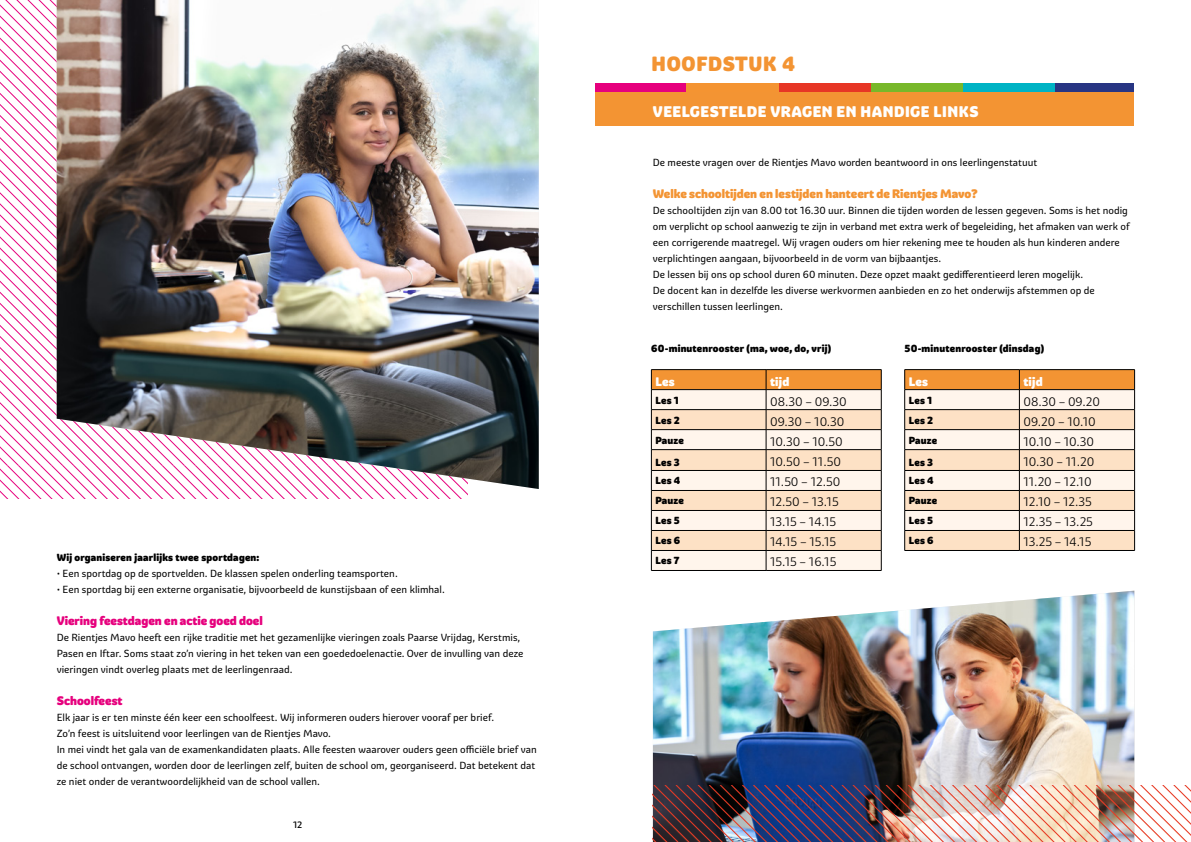
<style>
.page{position:relative;width:1191px;height:842px;background:#fff}
.page>*{position:absolute;margin:0;border:0;box-sizing:border-box;transform-origin:0 0}
.t1{font:900 20px "Graviola Soft";letter-spacing:.035em;color:#f39433}
.t2{font:900 15px "Graviola Soft";letter-spacing:.035em;color:#fff}
.t3{font:12px "Graviola Soft";color:#000}
.t4{font:900 12px "Graviola Soft";color:#f39433}
.t5{font:900 12px "Graviola Soft";color:#e6007d}
.t6{font:900 12px "Graviola Soft";letter-spacing:.02em;color:#fff}
.t7{font:10px/16px "Graviola";color:#000}
.t8{font:900 10px "Graviola Soft";letter-spacing:.02em;color:#000}
.t9{font:500 9px "Graviola Soft";color:#000}
</style>
<div class="page">
<svg style="left:0;top:0;width:468px;height:499px"></svg>
<div style="left:595px;top:92px;width:539px;height:34px;background:#f39433"></div>
<div style="left:595px;top:84px;width:91px;height:8px;background:#e6007d"></div>
<div style="left:1054px;top:84px;width:80px;height:8px;background:#283583"></div>
<div style="left:962px;top:84px;width:92px;height:8px;background:#00b3c4"></div>
<div style="left:870px;top:84px;width:92px;height:8px;background:#78b82a"></div>
<div style="left:778px;top:84px;width:92px;height:8px;background:#e73625"></div>
<div style="left:686px;top:84px;width:92px;height:8px;background:#f49432"></div>
<hr style="left:651px;top:369px;width:115px;height:1px;background:#000">
<hr style="left:766px;top:369px;width:115px;height:1px;background:#000">
<svg style="left:651px;top:370px;width:231px;height:200px;background:#e7cfb8"></svg>
<hr style="left:651px;top:570px;width:115px;height:1px;background:#000">
<hr style="left:766px;top:570px;width:115px;height:1px;background:#000">
<hr style="left:904px;top:369px;width:115px;height:1px;background:#000">
<hr style="left:1019px;top:369px;width:115px;height:1px;background:#000">
<svg style="left:904px;top:370px;width:231px;height:180px;background:#eed4bb"></svg>
<hr style="left:904px;top:550px;width:115px;height:1px;background:#000">
<hr style="left:1019px;top:550px;width:115px;height:1px;background:#000">
<img style="left:57px;top:0;width:482px;height:489px">
<img style="left:653px;top:591px;width:481px;height:194px">
<img style="left:653px;top:785px;width:538px;height:57px">
<p class="t8" style="left:57px;top:551px;width:204px">Wij organiseren jaarlijks twee sportdagen:</p>
<p class="t7" style="left:57px;top:566px;width:342px">• Een sportdag op de sportvelden. De klassen spelen onderling teamsporten.</p>
<p class="t7" style="left:57px;top:582px;width:390px">• Een sportdag bij een externe organisatie, bijvoorbeeld de kunstijsbaan of een klimhal.</p>
<p class="t5" style="left:57px;top:613px;width:208px">Viering feestdagen en actie goed doel</p>
<p class="t7" style="left:57px;top:630px;width:468px">De Rientjes Mavo heeft een rijke traditie met het gezamenlijke vieringen zoals Paarse Vrijdag, Kerstmis,<br>Pasen en Iftar. Soms staat zo’n viering in het teken van een goededoelenactie. Over de invulling van deze vieringen vindt overleg plaats met de leerlingenraad.</p>
<p class="t5" style="left:57px;top:693px;width:67px">Schoolfeest</p>
<p class="t7" style="left:57px;top:710px;width:482px">Elk jaar is er ten minste één keer een schoolfeest. Wij informeren ouders hierover vooraf per brief.<br>Zo’n feest is uitsluitend voor leerlingen van de Rientjes Mavo.<br>In mei vindt het gala van de examenkandidaten plaats. Alle feesten waarover ouders geen officiële brief van de school ontvangen, worden door de leerlingen zelf, buiten de school om, georganiseerd. Dat betekent dat ze niet onder de verantwoordelijkheid van de school vallen.</p>
<p class="t9" style="left:293px;top:819px;width:11px">12</p>
<h1 class="t1" style="left:651px;top:51px;width:145px">HOOFDSTUK 4</h1>
<h2 class="t2" style="left:653px;top:101px;width:327px">VEELGESTELDE VRAGEN EN HANDIGE LINKS</h2>
<p class="t7" style="left:653px;top:154px;width:386px">De meeste vragen over de Rientjes Mavo worden beantwoord in ons leerlingenstatuut</p>
<p class="t4" style="left:653px;top:186px;width:326px">Welke schooltijden en lestijden hanteert de Rientjes Mavo?</p>
<p class="t7" style="left:653px;top:202px;width:478px">De schooltijden zijn van 8.00 tot 16.30 uur. Binnen die tijden worden de lessen gegeven. Soms is het nodig om verplicht op school aanwezig te zijn in verband met extra werk of begeleiding, het afmaken van werk of een corrigerende maatregel. Wij vragen ouders om hier rekening mee te houden als hun kinderen andere verplichtingen aangaan, bijvoorbeeld in de vorm van bijbaantjes.<br>De lessen bij ons op school duren 60 minuten. Deze opzet maakt gedifferentieerd leren mogelijk.<br>De docent kan in dezelfde les diverse werkvormen aanbieden en zo het onderwijs afstemmen op de verschillen tussen leerlingen.</p>
<p class="t8" style="left:651px;top:341px;width:181px">60-minutenrooster (ma, woe, do, vrij)</p>
<p class="t6" style="left:655px;top:373px;width:21px">Les</p>
<p class="t6" style="left:770px;top:373px;width:21px">tijd</p>
<p class="t8" style="left:655px;top:393px;width:25px">Les 1</p>
<p class="t3" style="left:770px;top:394px;width:78px">08.30 – 09.30</p>
<p class="t8" style="left:655px;top:413px;width:26px">Les 2</p>
<p class="t3" style="left:770px;top:414px;width:76px">09.30 – 10.30</p>
<p class="t8" style="left:655px;top:433px;width:30px">Pauze</p>
<p class="t3" style="left:770px;top:434px;width:74px">10.30 – 10.50</p>
<p class="t8" style="left:655px;top:455px;width:26px">Les 3</p>
<p class="t3" style="left:770px;top:454px;width:72px">10.50 – 11.50</p>
<p class="t8" style="left:655px;top:474px;width:26px">Les 4</p>
<p class="t3" style="left:770px;top:475px;width:72px">11.50 – 12.50</p>
<p class="t8" style="left:655px;top:494px;width:30px">Pauze</p>
<p class="t3" style="left:770px;top:495px;width:70px">12.50 – 13.15</p>
<p class="t8" style="left:655px;top:514px;width:26px">Les 5</p>
<p class="t3" style="left:770px;top:515px;width:68px">13.15 – 14.15</p>
<p class="t8" style="left:655px;top:534px;width:26px">Les 6</p>
<p class="t3" style="left:770px;top:535px;width:68px">14.15 – 15.15</p>
<p class="t8" style="left:655px;top:554px;width:26px">Les 7</p>
<p class="t3" style="left:770px;top:555px;width:68px">15.15 – 16.15</p>
<p class="t8" style="left:904px;top:341px;width:141px">50-minutenrooster (dinsdag)</p>
<p class="t6" style="left:908px;top:373px;width:21px">Les</p>
<p class="t6" style="left:1023px;top:373px;width:21px">tijd</p>
<p class="t8" style="left:908px;top:393px;width:25px">Les 1</p>
<p class="t3" style="left:1023px;top:394px;width:78px">08.30 – 09.20</p>
<p class="t8" style="left:908px;top:413px;width:26px">Les 2</p>
<p class="t3" style="left:1023px;top:414px;width:74px">09.20 – 10.10</p>
<p class="t8" style="left:908px;top:433px;width:30px">Pauze</p>
<p class="t3" style="left:1023px;top:434px;width:72px">10.10 – 10.30</p>
<p class="t8" style="left:908px;top:455px;width:26px">Les 3</p>
<p class="t3" style="left:1023px;top:454px;width:72px">10.30 – 11.20</p>
<p class="t8" style="left:908px;top:474px;width:26px">Les 4</p>
<p class="t3" style="left:1023px;top:475px;width:70px">11.20 – 12.10</p>
<p class="t8" style="left:908px;top:494px;width:30px">Pauze</p>
<p class="t3" style="left:1023px;top:495px;width:70px">12.10 – 12.35</p>
<p class="t8" style="left:908px;top:514px;width:26px">Les 5</p>
<p class="t3" style="left:1023px;top:515px;width:71px">12.35 – 13.25</p>
<p class="t8" style="left:908px;top:534px;width:26px">Les 6</p>
<p class="t3" style="left:1023px;top:535px;width:69px">13.25 – 14.15</p>
</div>
